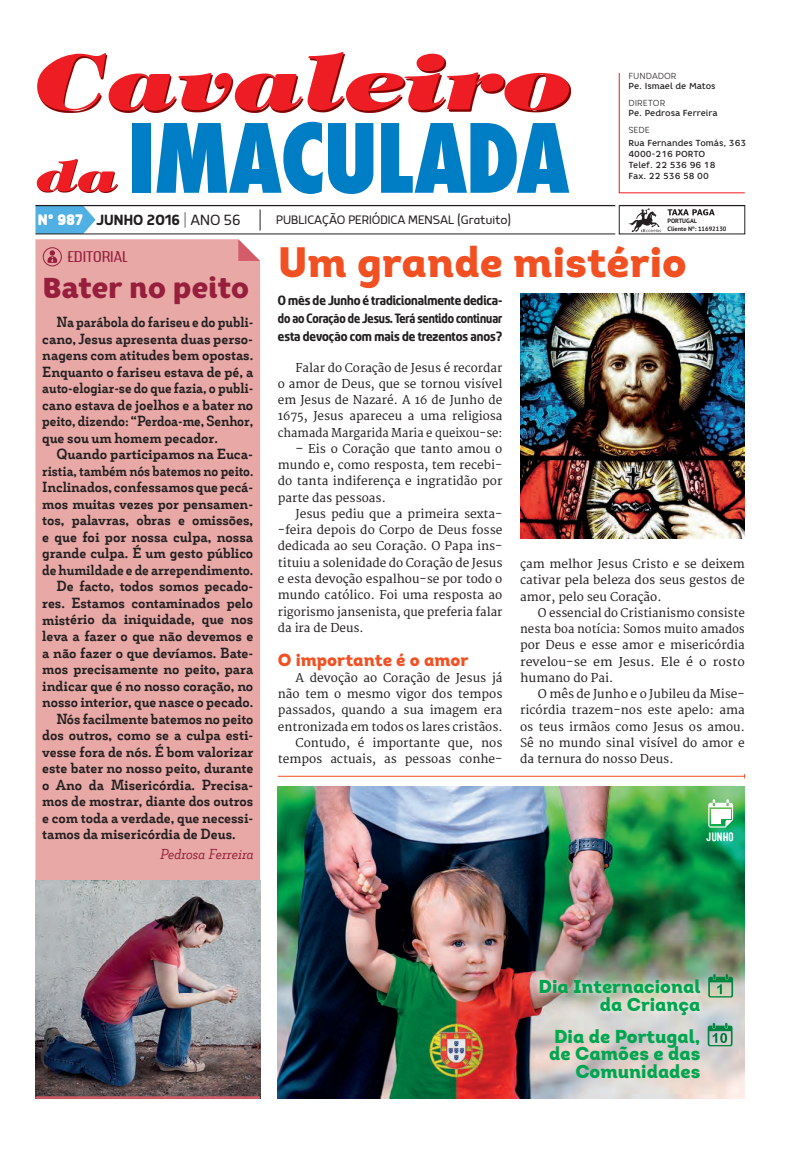
<style>
.page{position:relative;width:798px;height:1152px;background:#fff}
.page>*{position:absolute;margin:0;border:0;box-sizing:border-box;transform-origin:0 0}
.t1{font:800 condensed 92.5px "Futura";letter-spacing:-.02em;color:#007ec5;scale:.96 1}
.t2{font:italic 800 76.25px "Tiffany";color:#ee1d23;scale:1.25 1}
.t3{font:42.5px "Intro Black Alt";color:#f15122}
.t4{font:italic 800 42.5px "Tiffany";color:#ee1d23;scale:1.31 1}
.t5{font:18.75px/17.5px "Intro Black Alt";color:#00a54f;text-align:right}
.t6{font:700 18.12px "Mairy";color:#231f20}
.t7{font:17.5px "Intro Black Alt";color:#f15122}
.t8{font:700 15px/18px "Sancoale Narrow";color:#231f20;text-align:justify}
.t9{font:300 15px "Mairy";color:#231f20}
.t10{font:900 14px "Decour Soft";color:#231f20}
.t11{font:900 14px/16.5px "Decour Soft";color:#231f20;text-align:justify;scale:.96 1}
.t12{font:900 14px "Decour Soft";color:#231f20;scale:.93 1}
.t13{font:italic 13.75px "Decour Soft";color:#971f3d}
.t14{font:300 13.75px "Triump";color:#971f3d}
.t15{font:11.88px/16.2px "Merriweather";color:#231f20;text-align:justify}
.t16{font:700 11.25px "Mensch";color:#fff}
.t17{font:500 8.75px/11.2px "Core Rhino 55";color:#231f20}
.t18{font:300 8.75px "Core Rhino 35";color:#231f20}
.t19{font:700 6.25px/7.5px "PT Sans";color:#231f20}
.s1{font-weight:900;font-size:18.75px;color:#fff}
.s2{font-weight:100}
.s3{font-weight:300}
.s4{color:#00ab4d}
</style>
<div class="page">
<img style="left:278px;top:787px;width:466px;height:311px">
<div style="left:35px;top:239px;width:225px;height:642px;background:#e7a8a6"></div>
<img style="left:35px;top:881px;width:225px;height:215px">
<svg style="left:35px;top:206px;width:60px;height:27px;background:#60b6e4"></svg>
<hr style="left:35px;top:205px;width:580px;height:1px;background:#231f20">
<hr style="left:35px;top:233px;width:580px;height:1px;background:#231f20">
<hr style="left:35px;top:1096px;width:225px;height:2px;background:#d35c68">
<hr style="left:278px;top:776px;width:466px;height:1px;background:#f15122">
<div style="left:534px;top:974px;width:171px;height:46px;background:#fff;opacity:.75"></div>
<svg style="left:708px;top:799px;width:24px;height:28px"></svg>
<svg style="left:37px;top:160px;width:81px;height:33px"></svg>
<svg style="left:628px;top:208px;width:32px;height:24px"></svg>
<svg style="left:667px;top:209px;width:47px;height:6px"></svg>
<svg style="left:260px;top:209px;width:1px;height:21px"></svg>
<svg style="left:47px;top:250px;width:10px;height:13px"></svg>
<div style="left:43px;top:247px;width:19px;height:19px;border:1px solid #971f3d;border-radius:50%"></div>
<svg style="left:238px;top:239px;width:22px;height:22px"></svg>
<div style="left:618px;top:205px;width:126px;height:29px;border:1px solid #231f20"></div>
<svg style="left:618px;top:72px;width:127px;height:121px"></svg>
<svg style="left:38px;top:54px;width:532px;height:58px"></svg>
<img style="left:520px;top:293px;width:224px;height:245px">
<svg style="left:707px;top:1022px;width:25px;height:24px"></svg>
<svg style="left:708px;top:974px;width:24px;height:23px"></svg>
<h2 class="t2" style="left:32px;top:32px;width:432px">Cavaleiro</h2>
<h3 class="t4" style="left:35px;top:148px;width:64px">da</h3>
<h1 class="t1" style="left:128px;top:95px;width:462px">IMACULADA</h1>
<h3 class="t6" style="left:38px;top:209px;width:204px"><span class="s1">Nº 987</span> JUNHO 2016 <span class="s2">|</span> <span class="s3">ANO 56</span></h3>
<p class="t9" style="left:276px;top:211px;width:237px">publicação periódica mensal (Gratuito)</p>
<p class="t18" style="left:628px;top:71px;width:50px">FUNDADOR</p>
<p class="t17" style="left:628px;top:80px;width:89px">Pe. Ismael de Matos</p>
<p class="t18" style="left:628px;top:98px;width:38px">DIRETOR</p>
<p class="t17" style="left:628px;top:108px;width:91px">Pe. Pedrosa Ferreira</p>
<p class="t18" style="left:628px;top:125px;width:23px">SEDE</p>
<p class="t17" style="left:628px;top:137px;width:119px">Rua Fernandes Tomás, 363<br>4000-216 PORTO<br>Telef. 22 536 96 18<br>Fax. 22 536 58 00</p>
<p class="t19" style="left:667px;top:217px;width:60px">PORTUGAL<br>Cliente Nº: 11692130</p>
<h3 class="t3" style="left:278px;top:234px;width:410px">Um grande mistério</h3>
<p class="t14" style="left:67px;top:247px;width:62px">EDITORIAL</p>
<p class="t8" style="left:278px;top:292px;width:226px;text-indent:-235px"><sup>Bater</sup> <sup>no</sup> <sup>peito</sup> O mês de Junho é tradicionalmente dedica&shy;do ao Coração de Jesus. Terá sentido continuar esta devoção com mais de trezentos anos?</p>
<p class="t15" style="left:278px;top:360px;width:226px;text-indent:18px">Falar do Coração de Jesus é recordar o amor de Deus, que se tornou visível em Jesus de Nazaré. A 16 de Junho de 1675, Jesus apareceu a uma religiosa chamada Margarida Maria e queixou-se:</p>
<p class="t15" style="left:278px;top:441px;width:226px;text-indent:18px">– Eis o Coração que tanto amou o mundo e, como resposta, tem recebi&shy;do tanta indiferença e ingratidão por parte das pessoas.</p>
<p class="t15" style="left:278px;top:506px;width:226px;text-indent:18px">Jesus pediu que a primeira sexta--feira depois do Corpo de Deus fosse dedicada ao seu Coração. O Papa ins&shy;tituiu a solenidade do Coração de Jesus e esta devoção espalhou-se por todo o mundo católico. Foi uma resposta ao rigorismo jansenista, que preferia falar da ira de Deus.</p>
<h3 class="t7" style="left:278px;top:648px;width:192px">O importante é o amor</h3>
<p class="t15" style="left:278px;top:670px;width:226px;text-align:right">A devoção ao Coração de Jesus já não tem o mesmo vigor dos tempos passados, quando a sua imagem era entronizada em todos os lares cristãos.<br>Contudo, é importante que, nos tempos actuais, as pessoas conhe-</p>
<p class="t11" style="left:42px;top:314px;width:221px;text-indent:14px">Na parábola do fariseu e do publi&shy;cano, Jesus apresenta duas perso&shy;nagens com atitudes bem opostas.<br>Enquanto o fariseu estava de pé, a auto-elogiar-se do que fazia, o publi&shy;cano estava de joelhos e a bater no peito, dizendo: “Perdoa-me, Senhor, que sou um homem pecador.</p>
<p class="t10" style="left:56px;top:445px;width:198px">Quando participamos na Euca-</p>
<p class="t12" style="left:42px;top:462px;width:228px">ristia, também nós batemos no peito.</p>
<p class="t10" style="left:42px;top:478px;width:212px">Inclinados, confessamos que pecá-</p>
<p class="t10" style="left:42px;top:495px;width:212px">mos muitas vezes por pensamen-</p>
<p class="t10" style="left:42px;top:511px;width:212px">tos, palavras, obras e omissões,</p>
<p class="t10" style="left:42px;top:528px;width:212px">e que foi por nossa culpa, nossa</p>
<p class="t10" style="left:42px;top:544px;width:212px">grande culpa. É um gesto público</p>
<p class="t10" style="left:42px;top:561px;width:212px">de humildade e de arrependimento.</p>
<p class="t10" style="left:56px;top:577px;width:198px">De facto, todos somos pecado-</p>
<p class="t10" style="left:42px;top:594px;width:212px">res. Estamos contaminados pelo</p>
<p class="t10" style="left:42px;top:610px;width:212px">mistério da iniquidade, que nos</p>
<p class="t10" style="left:42px;top:627px;width:212px">leva a fazer o que não devemos e</p>
<p class="t10" style="left:42px;top:643px;width:212px">a não fazer o que devíamos. Bate-</p>
<p class="t10" style="left:42px;top:660px;width:212px">mos precisamente no peito, para</p>
<p class="t10" style="left:42px;top:676px;width:212px">indicar que é no nosso coração, no</p>
<p class="t10" style="left:42px;top:693px;width:212px">nosso interior, que nasce o pecado.</p>
<p class="t10" style="left:56px;top:709px;width:198px">Nós facilmente batemos no peito</p>
<p class="t10" style="left:42px;top:726px;width:212px">dos outros, como se a culpa esti-</p>
<p class="t10" style="left:42px;top:742px;width:213px">vesse fora de nós. É bom valorizar</p>
<p class="t10" style="left:42px;top:759px;width:212px">este bater no nosso peito, durante</p>
<p class="t10" style="left:42px;top:775px;width:212px">o Ano da Misericórdia. Precisa-</p>
<p class="t10" style="left:42px;top:792px;width:212px">mos de mostrar, diante dos outros</p>
<p class="t10" style="left:42px;top:808px;width:212px">e com toda a verdade, que necessi-</p>
<p class="t10" style="left:42px;top:825px;width:195px">tamos da misericórdia de Deus.</p>
<p class="t13" style="left:159px;top:846px;width:95px">Pedrosa Ferreira</p>
<p class="t15" style="left:520px;top:556px;width:226px">çam melhor Jesus Cristo e se deixem cativar pela beleza dos seus gestos de amor, pelo seu Coração.</p>
<p class="t15" style="left:520px;top:605px;width:226px;text-indent:18px">O essencial do Cristianismo consiste nesta boa notícia: Somos muito amados por Deus e esse amor e misericórdia revelou-se em Jesus. Ele é o rosto humano do Pai.</p>
<p class="t15" style="left:520px;top:686px;width:226px;text-indent:18px">O mês de Junho e o Jubileu da Mise&shy;ricórdia trazem-nos este apelo: ama os teus irmãos como Jesus os amou.<br>Sê no mundo sinal visível do amor e da ternura do nosso Deus.</p>
<p class="t16" style="left:705px;top:831px;width:29px">JUNho</p>
<h3 class="t5" style="left:538px;top:977px;width:163px">Dia Internacional da Criança</h3>
<h3 class="t5" style="left:549px;top:1027px;width:153px"><span class="s4">D</span>ia de Portugal, de Camões e das<br>Comunidades</h3>
</div>
